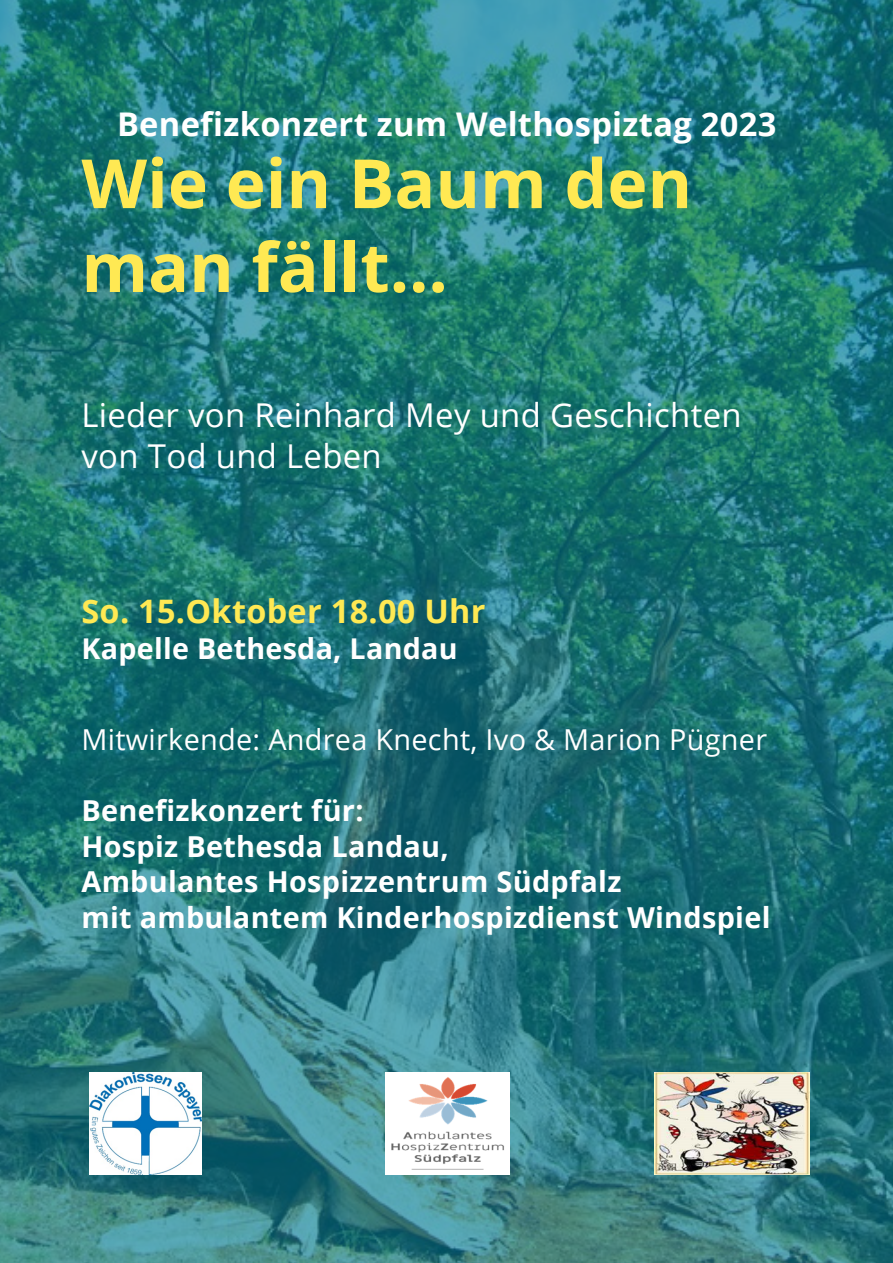
<style>
.page{position:relative;width:893px;height:1263px;background:#fff}
.page>*{position:absolute;margin:0;border:0;box-sizing:border-box;transform-origin:0 0}
.t1{font:700 67.88px/83.8px "Open Sans";color:#ffe953}
.t2{font:32.85px/40.5px "Open Sans";letter-spacing:.01em;color:#fff}
.t3{font:700 32.62px "Open Sans";letter-spacing:.01em;color:#fff}
.t4{font:700 32.4px "Open Sans";letter-spacing:.01em;color:#ffe953}
.t5{font:700 28.88px "Open Sans";letter-spacing:.01em;color:#fff}
.t6{font:28.88px "Open Sans";letter-spacing:.01em;color:#fff}
.t7{font:700 28.65px "Open Sans";letter-spacing:.01em;color:#fff}
</style>
<div class="page">
<img style="left:0;top:0;width:893px;height:1263px">
<img style="left:89px;top:1072px;width:112px;height:102px">
<img style="left:386px;top:1072px;width:123px;height:102px">
<img style="left:655px;top:1072px;width:154px;height:102px">
<p class="t3" style="left:117px;top:102px;width:661px">Benefizkonzert zum Welthospiztag 2023</p>
<p class="t1" style="left:81px;top:140px;width:612px">Wie ein Baum den man fällt...</p>
<p class="t2" style="left:81px;top:394px;width:661px">Lieder von Reinhard Mey und Geschichten von Tod und Leben</p>
<p class="t4" style="left:81px;top:588px;width:405px">So. 15.Oktober 18.00 Uhr</p>
<p class="t7" style="left:81px;top:629px;width:378px">Kapelle Bethesda, Landau</p>
<p class="t6" style="left:81px;top:719px;width:687px">Mitwirkende: Andrea Knecht, Ivo &amp; Marion Pügner</p>
<p class="t5" style="left:81px;top:790px;width:283px">Benefizkonzert für:</p>
<p class="t5" style="left:81px;top:826px;width:369px">Hospiz Bethesda Landau,</p>
<p class="t5" style="left:81px;top:861px;width:541px">Ambulantes Hospizzentrum Südpfalz</p>
<p class="t5" style="left:81px;top:897px;width:690px">mit ambulantem Kinderhospizdienst Windspiel</p>
</div>
